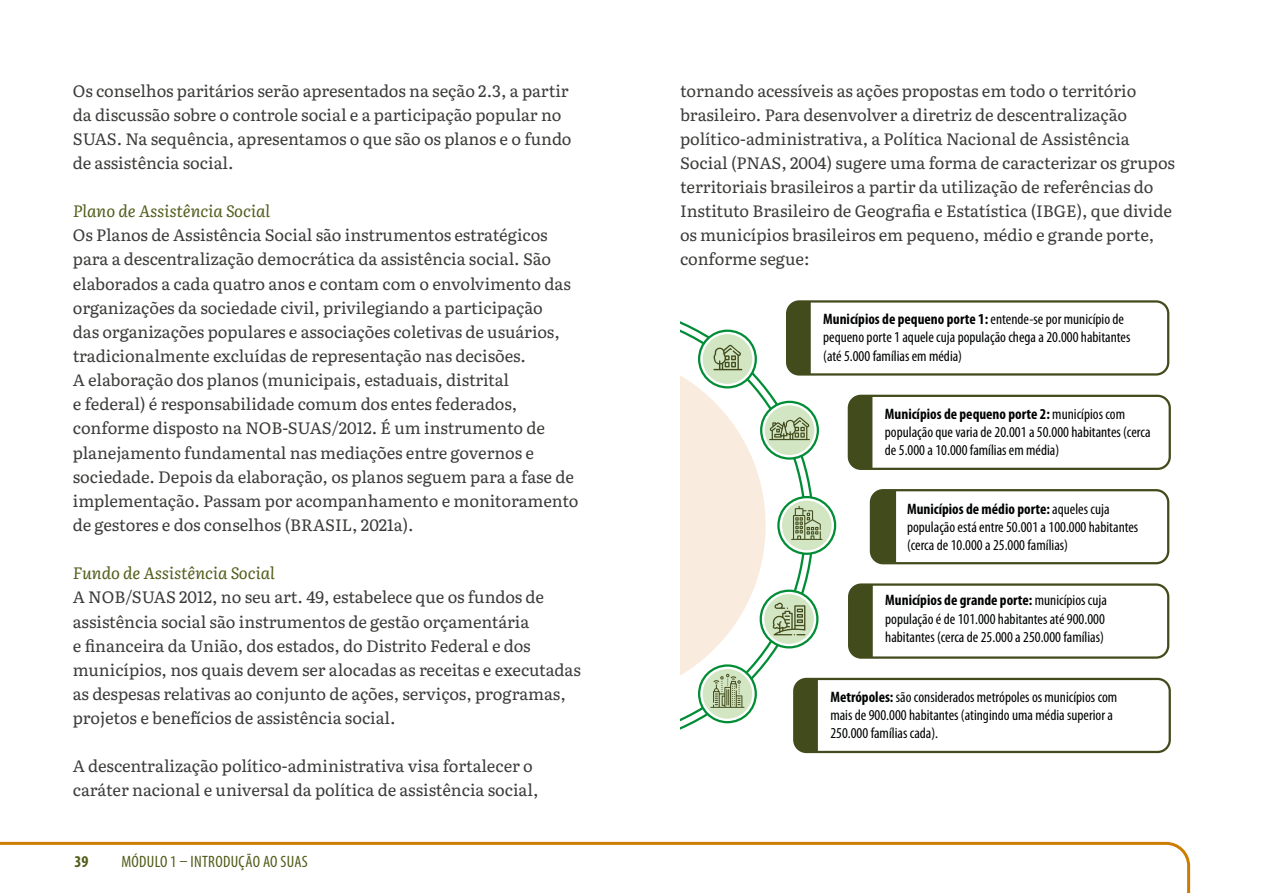
<style>
.page{position:relative;width:1263px;height:893px;background:#fff}
.page>*{position:absolute;margin:0;border:0;box-sizing:border-box;transform-origin:0 0}
.Corpo_de_texto{font:16.5px/24.2px "Literata";letter-spacing:-.005em;color:#3c3c3b}
.Falso_H4{font:italic 16.5px "Literata";color:#535c1a}
.t1{font:condensed 16.5px "Myriad Pro";letter-spacing:.02em;color:#535c1a}
.t2{font:700 condensed 16.5px "Myriad Pro";color:#535c1a}
.t3{font:condensed 15.15px/18.1px "Myriad Pro";color:#010202}
.s1{font-weight:700}
</style>
<div class="page">
<svg style="left:0;top:841px;width:1191px;height:52px"></svg>
<div style="left:786px;top:300px;width:383px;height:76px;border:2px solid #424b1c;border-radius:12px"></div>
<div style="left:848px;top:395px;width:323px;height:75px;border:2px solid #424b1c;border-radius:12px"></div>
<div style="left:849px;top:396px;width:23px;height:73px;background:#424b1c"></div>
<div style="left:870px;top:489px;width:299px;height:75px;border:2px solid #424b1c;border-radius:12px"></div>
<div style="left:871px;top:490px;width:25px;height:72px;background:#424b1c"></div>
<div style="left:848px;top:583px;width:321px;height:76px;border:2px solid #424b1c;border-radius:12px"></div>
<div style="left:849px;top:585px;width:24px;height:73px;background:#424b1c"></div>
<div style="left:793px;top:678px;width:378px;height:75px;border:2px solid #424b1c;border-radius:12px"></div>
<svg style="left:778px;top:497px;width:57px;height:57px"></svg>
<div style="left:782px;top:501px;width:50px;height:49px;background:#d3e6c3;border-radius:50%"></div>
<svg style="left:680px;top:301px;width:142px;height:451px"></svg>
<p class="Corpo_de_texto" style="left:73px;top:77px;width:500px">Os conselhos paritários serão apresentados na seção 2.3, a partir da discussão sobre o controle social e a participação popular no SUAS. Na sequência, apresentamos o que são os planos e o fundo de assistência social.</p>
<p class="Falso_H4" style="left:73px;top:198px;width:199px">Plano de Assistência Social</p>
<p class="Corpo_de_texto" style="left:73px;top:222px;width:499px">Os Planos de Assistência Social são instrumentos estratégicos para a descentralização democrática da assistência social. São elaborados a cada quatro anos e contam com o envolvimento das organizações da sociedade civil, privilegiando a participação das organizações populares e associações coletivas de usuários, tradicionalmente excluídas de representação nas decisões.</p>
<p class="Corpo_de_texto" style="left:73px;top:367px;width:507px">A elaboração dos planos (municipais, estaduais, distrital<br>e federal) é responsabilidade comum dos entes federados, conforme disposto na NOB-SUAS/2012. É um instrumento de planejamento fundamental nas mediações entre governos e sociedade. Depois da elaboração, os planos seguem para a fase de implementação. Passam por acompanhamento e monitoramento de gestores e dos conselhos (BRASIL, 2021a).</p>
<p class="Falso_H4" style="left:73px;top:560px;width:203px">Fundo de Assistência Social</p>
<p class="Corpo_de_texto" style="left:73px;top:584px;width:509px">A NOB/SUAS 2012, no seu art. 49, estabelece que os fundos de assistência social são instrumentos de gestão orçamentária<br>e financeira da União, dos estados, do Distrito Federal e dos municípios, nos quais devem ser alocadas as receitas e executadas as despesas relativas ao conjunto de ações, serviços, programas, projetos e benefícios de assistência social.</p>
<p class="Corpo_de_texto" style="left:73px;top:753px;width:467px">A descentralização político-administrativa visa fortalecer o caráter nacional e universal da política de assistência social,</p>
<p class="t2" style="left:74px;top:851px;width:16px">39</p>
<p class="t1" style="left:121px;top:851px;width:188px">MÓDULO 1 – INTRODUÇÃO AO SUAS</p>
<p class="Corpo_de_texto" style="left:680px;top:77px;width:496px">tornando acessíveis as ações propostas em todo o território brasileiro. Para desenvolver a diretriz de descentralização político-administrativa, a Política Nacional de Assistência Social (PNAS, 2004) sugere uma forma de caracterizar os grupos territoriais brasileiros a partir da utilização de referências do Instituto Brasileiro de Geografia e Estatística (IBGE), que divide os municípios brasileiros em pequeno, médio e grande porte, conforme segue:</p>
<p class="t3" style="left:823px;top:310px;width:309px"><span class="s1">Municípios de pequeno porte 1:</span> entende-se por município de pequeno porte 1 aquele cuja população chega a 20.000 habitantes (até 5.000 famílias em média)</p>
<p class="t3" style="left:885px;top:405px;width:267px"><span class="s1">Municípios de pequeno porte 2:</span> municípios com população que varia de 20.001 a 50.000 habitantes (cerca de 5.000 a 10.000 famílias em média)</p>
<p class="t3" style="left:907px;top:499px;width:233px"><span class="s1">Municípios de médio porte:</span> aqueles cuja população está entre 50.001 a 100.000 habitantes (cerca de 10.000 a 25.000 famílias)</p>
<p class="t3" style="left:885px;top:591px;width:223px"><span class="s1">Municípios de grande porte:</span> municípios cuja população é de 101.000 habitantes até 900.000 habitantes (cerca de 25.000 a 250.000 famílias)</p>
<p class="t3" style="left:830px;top:687px;width:288px"><span class="s1">Metrópoles:</span> são considerados metrópoles os municípios com mais de 900.000 habitantes (atingindo uma média superior a<br>250.000 famílias cada).</p>
</div>
